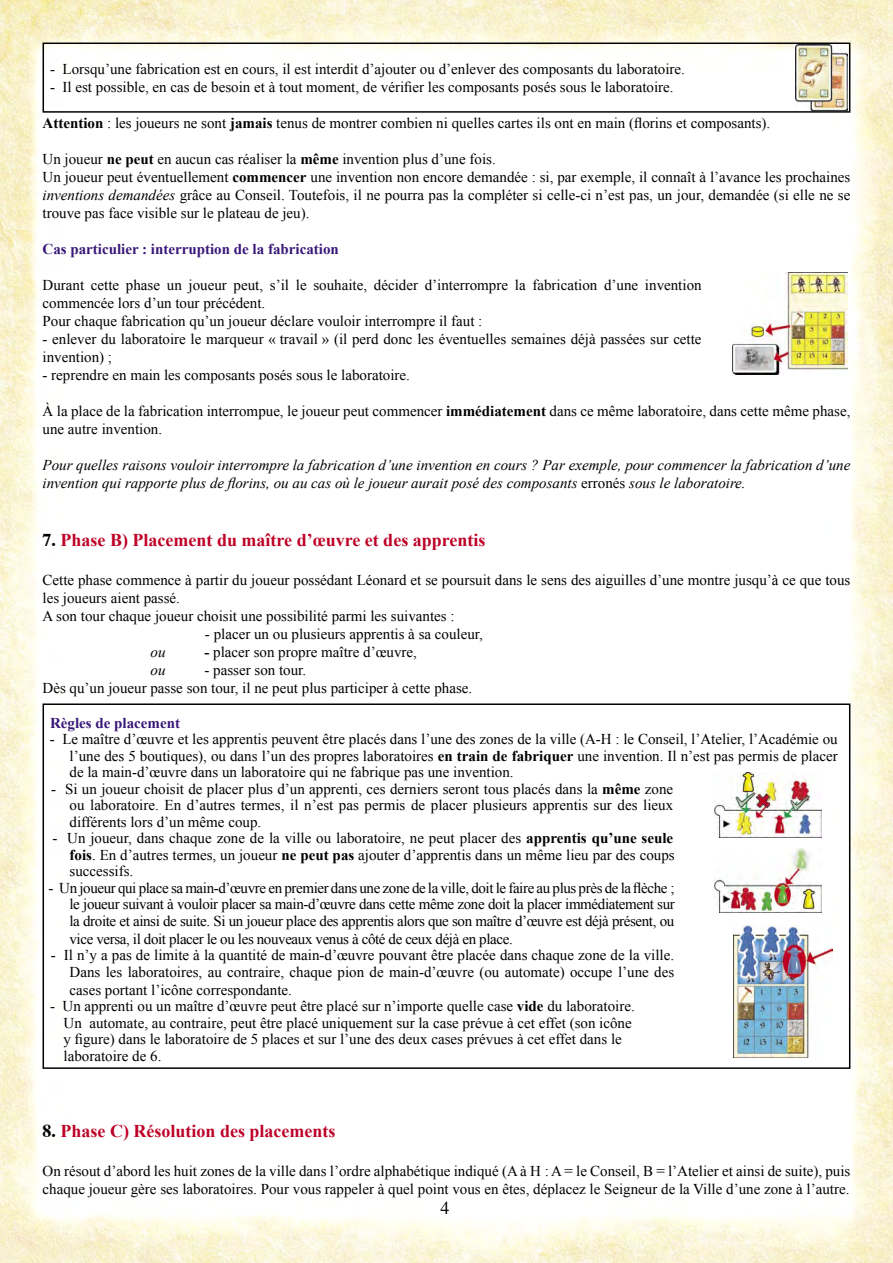
<style>
.page{position:relative;width:893px;height:1263px;background:#fff}
.page>*{position:absolute;margin:0;border:0;box-sizing:border-box;transform-origin:0 0}
.Normale{font:700 18px "Times New Roman";color:#be0027}
.t1{font:18px "Times";color:#000}
.WW-Corpo_del_testo_2{font:15px/16.5px "Times New Roman";color:#000}
.t2{font:italic 15px/18px "Times New Roman";color:#000}
.WW-Corpo_del_testo_2-2{font:15px "Times New Roman";letter-spacing:-.025em;color:#000}
.heading_6{font:700 15px "Times New Roman";color:#381778}
.Titolo_7{font:700 15px "Times New Roman";color:#381778}
.s1{font-weight:700}
.s2{font-style:italic}
.s3{font-style:normal}
.s4{font-family:"Times";color:#000}
</style>
<div class="page">
<img style="left:0;top:0;width:893px;height:1263px">
<div style="left:43px;top:43px;width:807px;height:70px;border:2px solid #000"></div>
<div style="left:43px;top:703px;width:807px;height:366px;border:2px solid #000"></div>
<img style="left:732px;top:272px;width:116px;height:103px">
<img style="left:714px;top:773px;width:107px;height:65px">
<img style="left:714px;top:848px;width:107px;height:65px">
<img style="left:734px;top:925px;width:99px;height:132px">
<img style="left:795px;top:45px;width:52px;height:65px">
<p class="WW-Corpo_del_testo_2" style="left:50px;top:61px;width:636px">- Lorsqu’une fabrication est en cours, il est interdit d’ajouter ou d’enlever des composants du laboratoire.</p>
<p class="WW-Corpo_del_testo_2" style="left:50px;top:79px;width:625px">- Il est possible, en cas de besoin et à tout moment, de vérifier les composants posés sous le laboratoire.</p>
<p class="WW-Corpo_del_testo_2" style="left:43px;top:115px;width:729px"><span class="s1">Attention</span> : les joueurs ne sont <span class="s1">jamais</span> tenus de montrer combien ni quelles cartes ils ont en main (florins et composants).</p>
<p class="WW-Corpo_del_testo_2" style="left:43px;top:151px;width:455px">Un joueur <span class="s1">ne peut</span> en aucun cas réaliser la <span class="s1">même</span> invention plus d’une fois.</p>
<p class="WW-Corpo_del_testo_2" style="left:43px;top:168px;width:809px;line-height:18px;text-align:justify">Un joueur peut éventuellement <span class="s1">commencer</span> une invention non encore demandée : si, par exemple, il connaît à l’avance les prochaines <span class="s2">inventions demandées</span> grâce au Conseil. Toutefois, il ne pourra pas la compléter si celle-ci n’est pas, un jour, demandée (si elle ne se trouve pas face visible sur le plateau de jeu).</p>
<p class="heading_6" style="left:43px;top:240px;width:298px">Cas particulier : interruption de la fabrication</p>
<p class="WW-Corpo_del_testo_2" style="left:43px;top:276px;width:661px;line-height:18px">Durant cette phase un joueur peut, s’il le souhaite, décider d’interrompre la fabrication d’une invention commencée lors d’un tour précédent.</p>
<p class="WW-Corpo_del_testo_2" style="left:43px;top:313px;width:441px">Pour chaque fabrication qu’un joueur déclare vouloir interrompre il faut :</p>
<p class="WW-Corpo_del_testo_2" style="left:43px;top:330px;width:661px;line-height:18px">- enlever du laboratoire le marqueur « travail » (il perd donc les éventuelles semaines déjà passées sur cette invention) ;</p>
<p class="WW-Corpo_del_testo_2" style="left:43px;top:367px;width:369px">- reprendre en main les composants posés sous le laboratoire.</p>
<p class="WW-Corpo_del_testo_2" style="left:43px;top:402px;width:809px;line-height:18px">À la place de la fabrication interrompue, le joueur peut commencer <span class="s1">immédiatement</span> dans ce même laboratoire, dans cette même phase, une autre invention.</p>
<p class="t2" style="left:43px;top:456px;width:809px">Pour quelles raisons vouloir interrompre la fabrication d’une invention en cours ? Par exemple, pour commencer la fabrication d’une invention qui rapporte plus de florins, ou au cas où le joueur aurait posé des composants <span class="s3">erronés</span> sous le laboratoire.</p>
<p class="Normale" style="left:43px;top:529px;width:444px"><span class="s4">7.</span> Phase B) Placement du maître d’œuvre et des apprentis</p>
<p class="WW-Corpo_del_testo_2" style="left:43px;top:571px;width:809px;line-height:18px">Cette phase commence à partir du joueur possédant Léonard et se poursuit dans le sens des aiguilles d’une montre jusqu’à ce que tous les joueurs aient passé.</p>
<p class="WW-Corpo_del_testo_2" style="left:43px;top:608px;width:414px">A son tour chaque joueur choisit une possibilité parmi les suivantes :</p>
<p class="WW-Corpo_del_testo_2" style="left:205px;top:626px;width:280px">- placer un ou plusieurs apprentis à sa couleur,</p>
<p class="t2" style="left:151px;top:643px;width:16px">ou</p>
<p class="WW-Corpo_del_testo_2" style="left:205px;top:644px;width:214px"><span class="s1">-</span> placer son propre maître d’œuvre,</p>
<p class="t2" style="left:151px;top:661px;width:16px">ou</p>
<p class="WW-Corpo_del_testo_2" style="left:205px;top:662px;width:103px">- passer son tour.</p>
<p class="WW-Corpo_del_testo_2" style="left:43px;top:680px;width:431px">Dès qu’un joueur passe son tour, il ne peut plus participer à cette phase.</p>
<p class="Titolo_7" style="left:50px;top:714px;width:131px">Règles de placement</p>
<p class="WW-Corpo_del_testo_2" style="left:70px;top:731px;width:770px;text-align:justify;text-indent:-20px">- Le maître d’œuvre et les apprentis peuvent être placés dans l’une des zones de la ville (A-H : le Conseil, l’Atelier, l’Académie ou l’une des 5 boutiques), ou dans l’un des propres laboratoires <span class="s1">en train de fabriquer</span> une invention. Il n’est pas permis de placer de la main-d’œuvre dans un laboratoire qui ne fabrique pas une invention.</p>
<p class="WW-Corpo_del_testo_2" style="left:70px;top:780px;width:605px;text-align:justify;text-indent:-18px">- Si un joueur choisit de placer plus d’un apprenti, ces derniers seront tous placés dans la <span class="s1">même</span> zone ou laboratoire. En d’autres termes, il n’est pas permis de placer plusieurs apprentis sur des lieux différents lors d’un même coup.</p>
<p class="WW-Corpo_del_testo_2" style="left:70px;top:830px;width:607px;text-align:justify;text-indent:-17px">- Un joueur, dans chaque zone de la ville ou laboratoire, ne peut placer des <span class="s1">apprentis qu’une seule fois</span>. En d’autres termes, un joueur <span class="s1">ne peut pas</span> ajouter d’apprentis dans un même lieu par des coups successifs.</p>
<p class="WW-Corpo_del_testo_2" style="left:70px;top:879px;width:607px;text-align:justify;text-indent:-21px">- Un joueur qui place sa main-d’œuvre en premier dans une zone de la ville, doit le faire au plus près de la flèche ; le joueur suivant à vouloir placer sa main-d’œuvre dans cette même zone doit la placer immédiatement sur la droite et ainsi de suite. Si un joueur place des apprentis alors que son maître d’œuvre est déjà présent, ou</p>
<p class="WW-Corpo_del_testo_2-2" style="left:70px;top:930px;width:445px">vice versa, il doit placer le ou les nouveaux venus à côté de ceux déjà en place.</p>
<p class="WW-Corpo_del_testo_2" style="left:51px;top:947px;width:625px;text-align:right">- Il n’y a pas de limite à la quantité de main-d’œuvre pouvant être placée dans chaque zone de la ville.<br>Dans les laboratoires, au contraire, chaque pion de main-d’œuvre (ou automate) occupe l’une des</p>
<p class="WW-Corpo_del_testo_2" style="left:70px;top:981px;width:224px">cases portant l’icône correspondante.</p>
<p class="WW-Corpo_del_testo_2" style="left:50px;top:998px;width:586px">- Un apprenti ou un maître d’œuvre peut être placé sur n’importe quelle case <span class="s1">vide</span> du laboratoire.</p>
<p class="WW-Corpo_del_testo_2" style="left:64px;top:1014px;width:570px">Un automate, au contraire, peut être placé uniquement sur la case prévue à cet effet (son icône y figure) dans le laboratoire de 5 places et sur l’une des deux cases prévues à cet effet dans le laboratoire de 6.</p>
<p class="Normale" style="left:43px;top:1120px;width:294px"><span class="s4">8.</span> Phase C) Résolution des placements</p>
<p class="WW-Corpo_del_testo_2" style="left:43px;top:1162px;width:809px;line-height:18px">On résout d’abord les huit zones de la ville dans l’ordre alphabétique indiqué (A à H : A = le Conseil, B = l’Atelier et ainsi de suite), puis chaque joueur gère ses laboratoires. Pour vous rappeler à quel point vous en êtes, déplacez le Seigneur de la Ville d’une zone à l’autre.</p>
<p class="t1" style="left:441px;top:1191px;width:10px">4</p>
</div>
